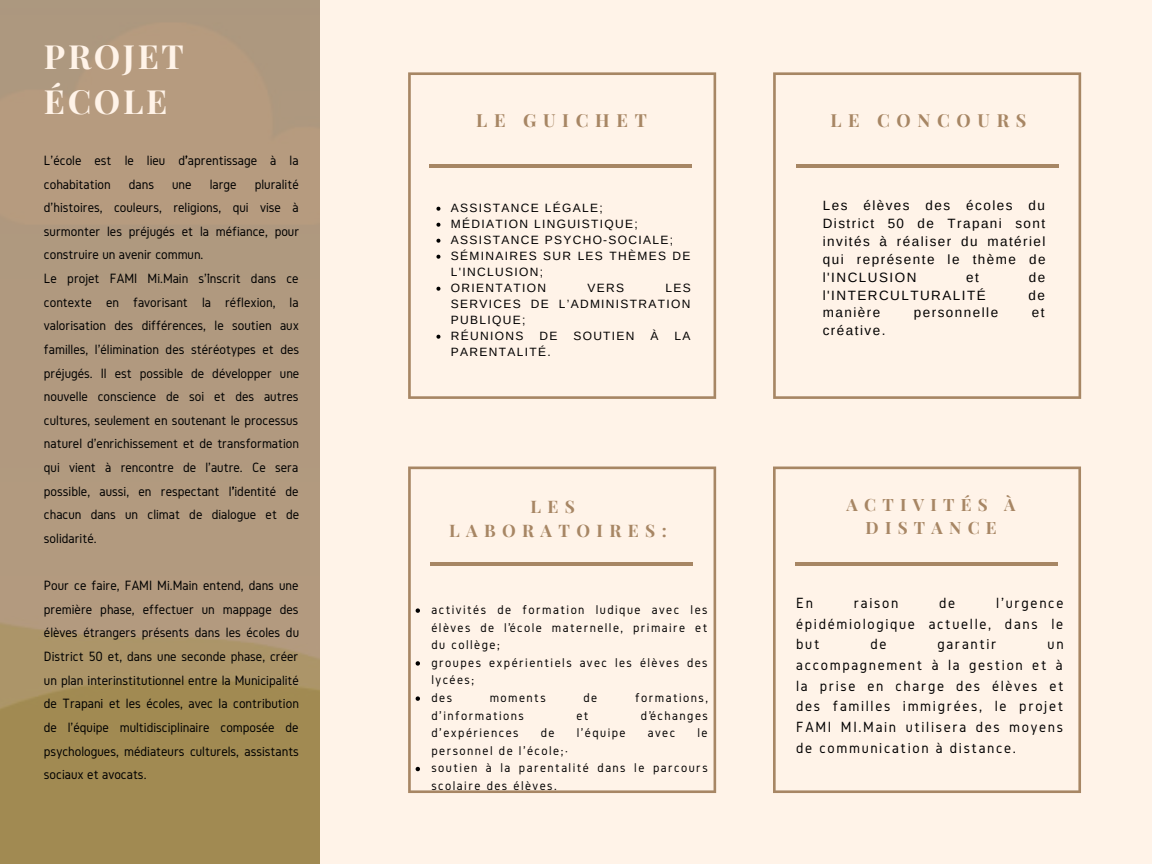
<style>
.page{position:relative;width:1152px;height:864px;background:#fff}
.page>*{position:absolute;margin:0;border:0;box-sizing:border-box;transform-origin:0 0}
.t1{font:700 33.45px/45.8px "Playfair Display";letter-spacing:.08em;color:#fff3e8}
.t2{font:700 18.15px "Playfair Display";letter-spacing:.37em;color:#a78664}
.t3{font:700 18px "Playfair Display";letter-spacing:.37em;color:#a78664}
.t4{font:700 17.25px "Playfair Display";letter-spacing:.37em;color:#a78664}
.t5{font:700 16.95px/23px "Playfair Display";letter-spacing:.37em;color:#a78664;text-align:center}
.t6{font:15.3px/20.7px "Gidole";letter-spacing:.11em;color:#000;text-align:justify}
.t7{font:13.95px/23.7px "Gidole";color:#000;text-align:justify}
.t8{font:13.5px/18px "Arimo";letter-spacing:.11em;color:#000;text-align:justify}
.t9{font:13.2px/17.5px "Gidole";letter-spacing:.11em;color:#000}
.t10{font:12px/16px "Arimo";letter-spacing:.11em;color:#000}
</style>
<div class="page">
<img style="left:0;top:0;width:320px;height:864px">
<div style="left:320px;top:0;width:832px;height:864px;background:#fff3e8"></div>
<svg style="left:773px;top:467px;width:308px;height:326px"></svg>
<svg style="left:773px;top:72px;width:308px;height:327px"></svg>
<svg style="left:408px;top:72px;width:308px;height:327px"></svg>
<svg style="left:408px;top:467px;width:308px;height:326px"></svg>
<hr style="left:430px;top:562px;width:262px;height:3px;background:#a78664">
<svg style="left:416px;top:608px;width:4px;height:5px"></svg>
<svg style="left:416px;top:661px;width:4px;height:5px"></svg>
<svg style="left:416px;top:696px;width:4px;height:5px"></svg>
<svg style="left:416px;top:767px;width:4px;height:4px"></svg>
<hr style="left:795px;top:562px;width:263px;height:3px;background:#a78664">
<hr style="left:796px;top:165px;width:263px;height:3px;background:#a78664">
<hr style="left:430px;top:165px;width:262px;height:3px;background:#a78664">
<svg style="left:436px;top:207px;width:4px;height:4px"></svg>
<svg style="left:436px;top:223px;width:4px;height:4px"></svg>
<svg style="left:436px;top:239px;width:4px;height:4px"></svg>
<svg style="left:436px;top:255px;width:4px;height:4px"></svg>
<svg style="left:436px;top:287px;width:4px;height:4px"></svg>
<svg style="left:436px;top:335px;width:4px;height:4px"></svg>
<p class="t1" style="left:44px;top:32px;width:141px">PROJET<br>ÉCOLE</p>
<p class="t7" style="left:44px;top:148px;width:256px">L'école est le lieu d’'aprentissage à la cohabitation</p>
<p class="t7" style="left:44px;top:172px;width:257px;text-indent:211px">pluralité d'histoires, couleurs, religions, qui vise à surmonter les préjugés et la méfiance, pour construire un avenir commun.</p>
<p class="t7" style="left:44px;top:266px;width:257px">Le projet FAMI Mi.Main s'’inscrit dans ce contexte en favorisant la réflexion, la valorisation des différences, le soutien aux familles, l'élimination des stéréotypes et des préjugés. Il est possible de développer une nouvelle conscience de soi et des autres cultures, seulement en soutenant le processus naturel d'enrichissement et de transformation qui vient à rencontre de l'autre. Ce sera possible, aussi, en respectant l’'identité de chacun dans un climat de dialogue et de solidarité.</p>
<p class="t7" style="left:44px;top:574px;width:257px">Pour ce faire, FAMI Mi.Main entend, dans une première phase, effectuer un mappage des élèves étrangers présents dans les écoles du District 50 et, dans une seconde phase, créer un plan interinstitutionnel entre la Municipalité de Trapani et les écoles, avec la contribution de l'équipe multidisciplinaire composée de psychologues, médiateurs culturels, assistants sociaux et avocats.</p>
<p class="t7" style="left:129px;top:172px;width:27px">dans</p>
<p class="t7" style="left:172px;top:172px;width:21px">une</p>
<p class="t7" style="left:210px;top:172px;width:28px">large</p>
<p class="t2" style="left:476px;top:107px;width:172px">LE GUICHET</p>
<p class="t10" style="left:451px;top:200px;width:153px">ASSISTANCE LÉGALE;</p>
<p class="t10" style="left:451px;top:216px;width:189px">MÉDIATION LINGUISTIQUE;</p>
<p class="t10" style="left:451px;top:232px;width:224px">ASSISTANCE PSYCHO-SOCIALE;</p>
<p class="t10" style="left:451px;top:248px;width:241px">SÉMINAIRES SUR LES THÈMES DE<br>L'INCLUSION;</p>
<p class="t10" style="left:451px;top:280px;width:97px">ORIENTATION</p>
<p class="t10" style="left:588px;top:280px;width:38px">VERS</p>
<p class="t10" style="left:451px;top:280px;width:242px;text-align:justify;text-indent:215px">LES SERVICES DE L’ADMINISTRATION PUBLIQUE;</p>
<p class="t10" style="left:451px;top:328px;width:74px">RÉUNIONS</p>
<p class="t10" style="left:539px;top:328px;width:19px">DE</p>
<p class="t10" style="left:573px;top:328px;width:63px">SOUTIEN</p>
<p class="t10" style="left:651px;top:328px;width:9px">À</p>
<p class="t10" style="left:675px;top:328px;width:17px">LA</p>
<p class="t10" style="left:451px;top:344px;width:101px">PARENTALITÉ.</p>
<p class="t4" style="left:531px;top:494px;width:46px">LES</p>
<p class="t4" style="left:449px;top:518px;width:219px">LABORATOIRES:</p>
<p class="t9" style="left:431px;top:601px;width:278px;text-align:justify">activités de formation ludique avec les élèves de l’école maternelle, primaire et du collège;</p>
<p class="t9" style="left:431px;top:653px;width:278px">groupes expérientiels avec les élèves des lycées;</p>
<p class="t9" style="left:431px;top:689px;width:22px">des</p>
<p class="t9" style="left:490px;top:689px;width:57px">moments</p>
<p class="t9" style="left:584px;top:689px;width:15px">de</p>
<p class="t9" style="left:635px;top:689px;width:74px">formations,</p>
<p class="t9" style="left:431px;top:706px;width:94px">d'informations</p>
<p class="t9" style="left:576px;top:706px;width:14px">et</p>
<p class="t9" style="left:641px;top:706px;width:68px">d’échanges</p>
<p class="t9" style="left:431px;top:724px;width:89px">d'expériences</p>
<p class="t9" style="left:541px;top:724px;width:15px">de</p>
<p class="t9" style="left:577px;top:724px;width:50px">l'équipe</p>
<p class="t9" style="left:648px;top:724px;width:29px">avec</p>
<p class="t9" style="left:697px;top:724px;width:12px">le</p>
<p class="t9" style="left:431px;top:741px;width:138px">personnel de l'école;·</p>
<p class="t9" style="left:431px;top:759px;width:278px">soutien à la parentalité dans le parcours scolaire des élèves.</p>
<p class="t3" style="left:830px;top:107px;width:198px">LE CONCOURS</p>
<p class="t8" style="left:823px;top:196px;width:224px">Les élèves des écoles du District 50 de Trapani sont invités à réaliser du matériel qui représente le thème de l'INCLUSION</p>
<p class="t8" style="left:966px;top:268px;width:14px">et</p>
<p class="t8" style="left:1029px;top:268px;width:18px">de</p>
<p class="t8" style="left:823px;top:286px;width:165px">l'INTERCULTURALITÉ</p>
<p class="t8" style="left:1028px;top:286px;width:18px">de</p>
<p class="t8" style="left:823px;top:304px;width:59px">manière</p>
<p class="t8" style="left:914px;top:304px;width:86px">personnelle</p>
<p class="t8" style="left:1032px;top:304px;width:14px">et</p>
<p class="t8" style="left:823px;top:322px;width:64px">créative.</p>
<p class="t5" style="left:847px;top:493px;width:170px">ACTIVITÉS À<br>DISTANCE</p>
<p class="t6" style="left:796px;top:592px;width:269px;text-indent:200px">l'urgence épidémiologique actuelle, dans le but</p>
<p class="t6" style="left:796px;top:592px;width:18px">En</p>
<p class="t6" style="left:854px;top:592px;width:46px">raison</p>
<p class="t6" style="left:939px;top:592px;width:18px">de</p>
<p class="t6" style="left:870px;top:634px;width:18px">de</p>
<p class="t6" style="left:937px;top:634px;width:61px">garantir</p>
<p class="t6" style="left:796px;top:634px;width:269px;text-indent:251px">un accompagnement à la gestion et à la prise en charge des élèves et des familles immigrées, le projet FAMI MI.Main utilisera des moyens de communication à distance.</p>
</div>
